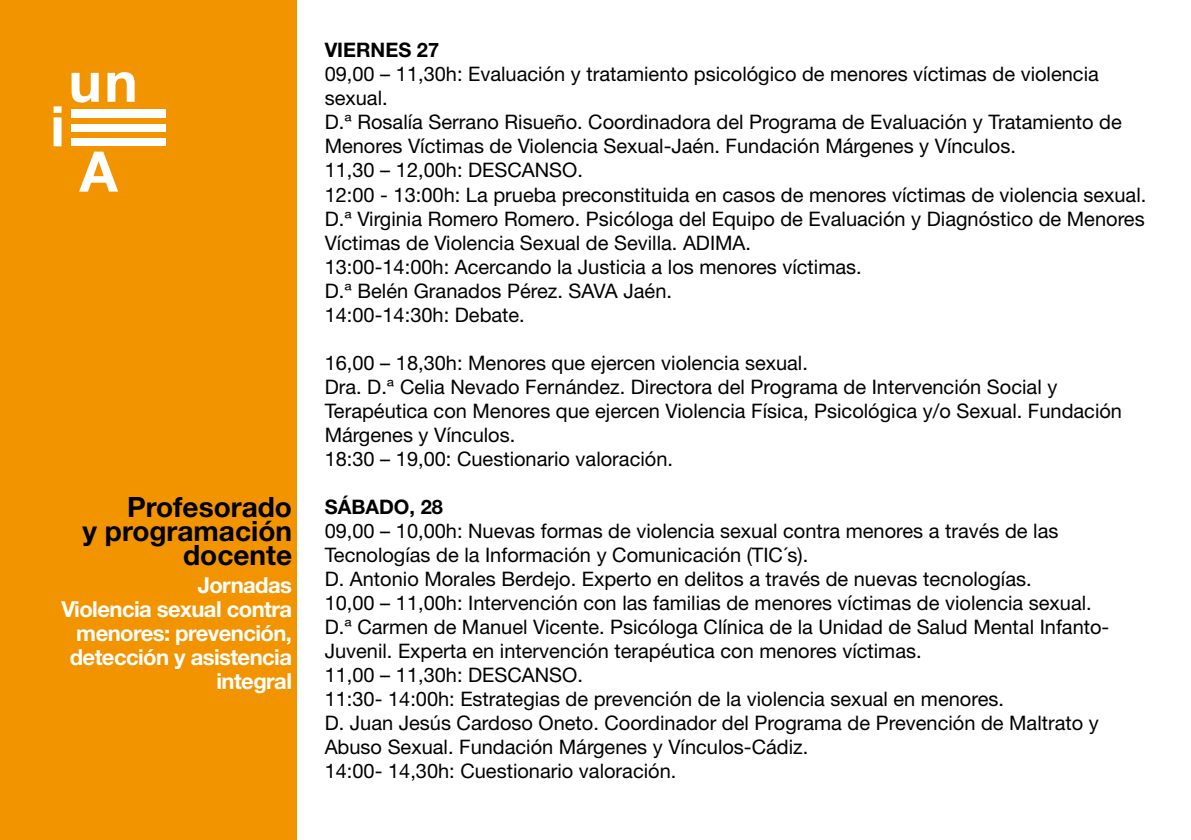
<style>
.page{position:relative;width:1191px;height:840px;background:#fff}
.page>*{position:absolute;margin:0;border:0;box-sizing:border-box;transform-origin:0 0}
.t1{font:700 28px/24px "Helvetica Neue";color:#000;text-align:right}
.t2{font:700 24px/24px "Helvetica Neue";letter-spacing:-.025em;color:#fff;text-align:right}
.t3{font:700 22px/24px "Helvetica Neue";letter-spacing:-.025em;color:#fff;text-align:right}
.t4{font:20px/24px "Helvetica Neue";color:#000}
.t5{font:700 20px "Helvetica Neue";color:#000}
</style>
<div class="page">
<div style="left:0;top:0;width:296px;height:839px;background:#f29400"></div>
<svg style="left:72px;top:73px;width:27px;height:29px"></svg>
<svg style="left:107px;top:72px;width:28px;height:30px"></svg>
<svg style="left:54px;top:106px;width:8px;height:40px"></svg>
<svg style="left:79px;top:151px;width:39px;height:40px"></svg>
<div style="left:72px;top:109px;width:94px;height:8px;background:#fff"></div>
<div style="left:72px;top:124px;width:94px;height:8px;background:#fff"></div>
<div style="left:72px;top:138px;width:94px;height:8px;background:#fff"></div>
<h1 class="t1" style="left:83px;top:494px;width:211px">Profesorado<br>y programación docente</h1>
<p class="t3" style="left:61px;top:572px;width:232px">Jornadas<br>Violencia sexual contra menores: prevención, detección y asistencia integral</p>
<p class="t2" style="left:21px;top:597px;width:272px">para la convivencia.<br>Comunicación y terapias de modificación de conductas</p>
<p class="t5" style="left:325px;top:38px;width:116px">VIERNES 27</p>
<p class="t4" style="left:325px;top:62px;width:823px">09,00 – 11,30h: Evaluación y tratamiento psicológico de menores víctimas de violencia sexual.<br>D.ª Rosalía Serrano Risueño. Coordinadora del Programa de Evaluación y Tratamiento de Menores Víctimas de Violencia Sexual-Jaén. Fundación Márgenes y Vínculos.<br>11,30 – 12,00h: DESCANSO.<br>12:00 - 13:00h: La prueba preconstituida en casos de menores víctimas de violencia sexual.<br>D.ª Virginia Romero Romero. Psicóloga del Equipo de Evaluación y Diagnóstico de Menores Víctimas de Violencia Sexual de Sevilla. ADIMA.<br>13:00-14:00h: Acercando la Justicia a los menores víctimas.<br>D.ª Belén Granados Pérez. SAVA Jaén.<br>14:00-14:30h: Debate.</p>
<p class="t4" style="left:325px;top:350px;width:799px">16,00 – 18,30h: Menores que ejercen violencia sexual.<br>Dra. D.ª Celia Nevado Fernández. Directora del Programa de Intervención Social y Terapéutica con Menores que ejercen Violencia Física, Psicológica y/o Sexual. Fundación Márgenes y Vínculos.<br>18:30 – 19,00: Cuestionario valoración.</p>
<p class="t5" style="left:325px;top:494px;width:120px">SÁBADO, 28</p>
<p class="t4" style="left:325px;top:518px;width:786px">09,00 – 10,00h: Nuevas formas de violencia sexual contra menores a través de las Tecnologías de la Información y Comunicación (TIC´s).<br>D. Antonio Morales Berdejo. Experto en delitos a través de nuevas tecnologías.<br>10,00 – 11,00h: Intervención con las familias de menores víctimas de violencia sexual.<br>D.ª Carmen de Manuel Vicente. Psicóloga Clínica de la Unidad de Salud Mental Infanto-Juvenil. Experta en intervención terapéutica con menores víctimas.<br>11,00 – 11,30h: DESCANSO.<br>11:30- 14:00h: Estrategias de prevención de la violencia sexual en menores.<br>D. Juan Jesús Cardoso Oneto. Coordinador del Programa de Prevención de Maltrato y Abuso Sexual. Fundación Márgenes y Vínculos-Cádiz.<br>14:00- 14,30h: Cuestionario valoración.</p>
</div>
